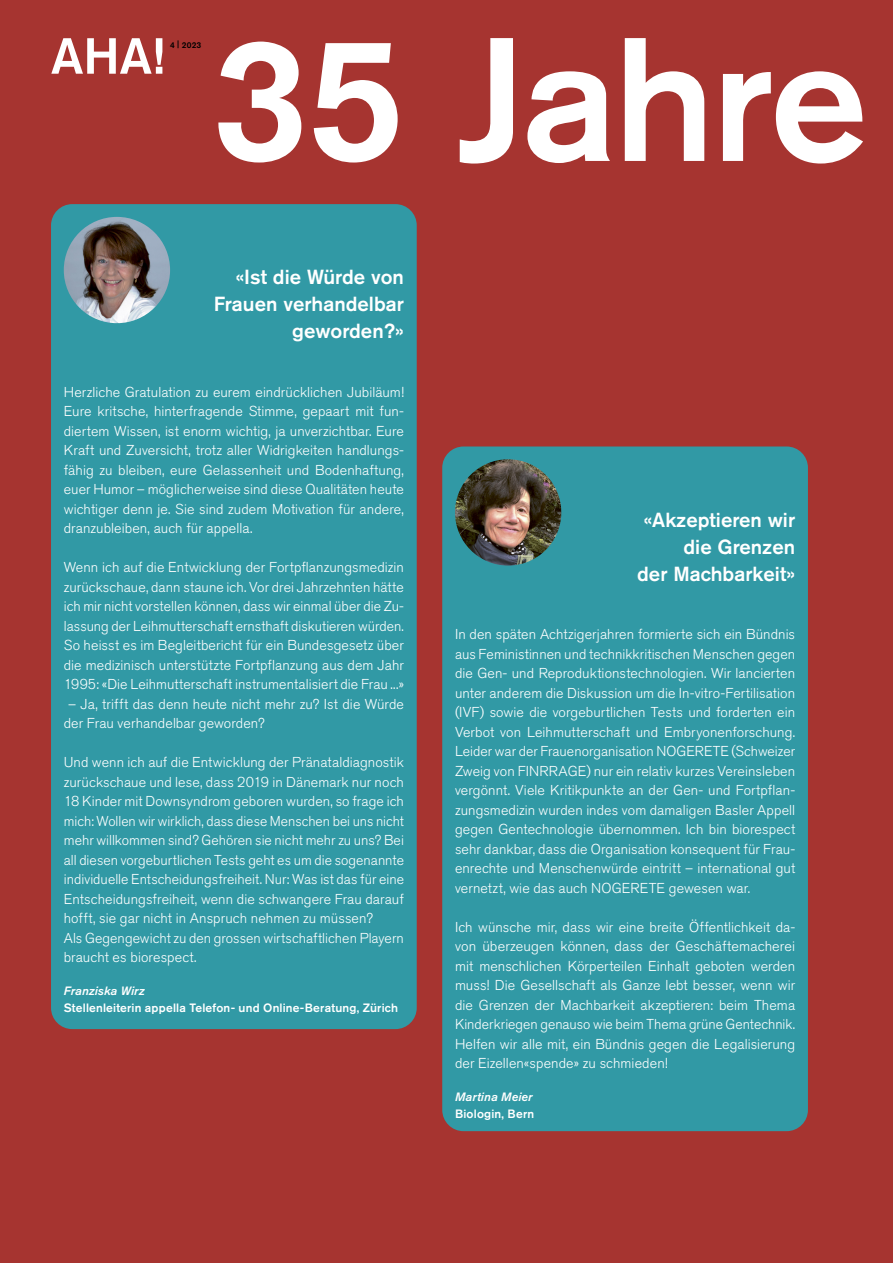
<style>
.page{position:relative;width:893px;height:1263px;background:#a63430}
.page>*{position:absolute;margin:0;border:0;box-sizing:border-box;transform-origin:0 0}
.t1{font:500 174px "Akzidenz Grotesk BE";letter-spacing:-.02em;color:#fff}
.t2{font:500 50.25px "Akzidenz Grotesk BE";color:#fff}
.t3{font:500 20.25px/27px "Akzidenz Grotesk BE";color:#fff;text-align:right}
.t4{font:300 14.25px/19.5px "Akzidenz Grotesk BE";letter-spacing:.005em;color:#fff;text-align:justify}
.t5{font:500 12px "Akzidenz Grotesk BE";letter-spacing:.015em;color:#fff}
.t6{font:italic 500 12px "Akzidenz Grotesk BE";letter-spacing:.015em;color:#fff}
.t7{font:500 8.4px "Akzidenz Grotesk BE";color:#000}
</style>
<div class="page">
<div style="left:51px;top:204px;width:366px;height:825px;background:#3199a5;border-radius:21px"></div>
<img style="left:64px;top:217px;width:106px;height:106px;border-radius:53px">
<div style="left:442px;top:446px;width:366px;height:685px;background:#3199a5;border-radius:21px"></div>
<img style="left:455px;top:459px;width:106px;height:107px;border-radius:53px">
<h2 class="t2" style="left:51px;top:25px;width:115px">AHA!</h2>
<p class="t7" style="left:170px;top:40px;width:33px">4 | 2023</p>
<h1 class="t1" style="left:210px;top:-7px;width:659px">35 Jahre</h1>
<h3 class="t3" style="left:214px;top:263px;width:192px">«Ist die Würde von<br>Frauen verhandelbar geworden?»</h3>
<p class="t4" style="left:64px;top:382px;width:342px">Herzliche Gratulation zu eurem eindrücklichen Jubiläum!<br>Eure kritsche, hinterfragende Stimme, gepaart mit fun&shy;diertem Wissen, ist enorm wichtig, ja unverzichtbar. Eure Kraft und Zuversicht, trotz aller Widrigkeiten handlungs&shy;fähig zu bleiben, eure Gelassenheit und Bodenhaftung, euer Humor – möglicherweise sind diese Qualitäten heute wichtiger denn je. Sie sind zudem Motivation für andere, dranzubleiben, auch für appella.</p>
<p class="t4" style="left:64px;top:558px;width:342px">Wenn ich auf die Entwicklung der Fortpflanzungsmedizin zurückschaue, dann staune ich. Vor drei Jahrzehnten hätte ich mir nicht vorstellen können, dass wir einmal über die Zu&shy;lassung der Leihmutterschaft ernsthaft diskutieren würden.<br>So heisst es im Begleitbericht für ein Bundesgesetz über die medizinisch unterstützte Fortpflanzung aus dem Jahr 1995: «Die Leihmutterschaft instrumentalisiert die Frau ...»</p>
<p class="t4" style="left:64px;top:694px;width:342px;text-indent:4px">– Ja, trifft das denn heute nicht mehr zu? Ist die Würde der Frau verhandelbar geworden?</p>
<p class="t4" style="left:64px;top:753px;width:342px;text-align:left">Und wenn ich auf die Entwicklung der Pränataldiagnostik zurückschaue und lese, dass 2019 in Dänemark nur noch 18 Kinder mit Downsyndrom geboren wurden, so frage ich mich: Wollen wir wirklich, dass diese Menschen bei uns nicht mehr willkommen sind? Gehören sie nicht mehr zu uns? Bei all diesen vorgeburtlichen Tests geht es um die sogenannte individuelle Entscheidungsfreiheit. Nur: Was ist das für eine Entscheidungsfreiheit, wenn die schwangere Frau darauf hofft, sie gar nicht in Anspruch nehmen zu müssen?<br>Als Gegengewicht zu den grossen wirtschaftlichen Playern braucht es biorespect.</p>
<p class="t6" style="left:64px;top:984px;width:82px">Franziska Wirz</p>
<p class="t5" style="left:64px;top:1000px;width:336px">Stellenleiterin appella Telefon- und Online-Beratung, Zürich</p>
<h3 class="t3" style="left:637px;top:506px;width:160px">«Akzeptieren wir die Grenzen<br>der Machbarkeit»</h3>
<p class="t4" style="left:455px;top:625px;width:342px">In den späten Achtzigerjahren formierte sich ein Bündnis aus Feministinnen und technikkritischen Menschen gegen die Gen- und Reproduktionstechnologien. Wir lancierten unter anderem die Diskussion um die In-vitro-Fertilisation (IVF) sowie die vorgeburtlichen Tests und forderten ein Verbot von Leihmutterschaft und Embryonenforschung.<br>Leider war der Frauenorganisation NOGERETE (Schweizer Zweig von FINRRAGE) nur ein relativ kurzes Vereinsleben vergönnt. Viele Kritikpunkte an der Gen- und Fortpflan&shy;zungsmedizin wurden indes vom damaligen Basler Appell gegen Gentechnologie übernommen. Ich bin biorespect sehr dankbar, dass die Organisation konsequent für Frau&shy;enrechte und Menschenwürde eintritt – international gut vernetzt, wie das auch NOGERETE gewesen war.</p>
<p class="t4" style="left:455px;top:917px;width:342px">Ich wünsche mir, dass wir eine breite Öffentlichkeit da&shy;von überzeugen können, dass der Geschäftemacherei mit menschlichen Körperteilen Einhalt geboten werden muss! Die Gesellschaft als Ganze lebt besser, wenn wir die Grenzen der Machbarkeit akzeptieren: beim Thema Kinderkriegen genauso wie beim Thema grüne Gentechnik.<br>Helfen wir alle mit, ein Bündnis gegen die Legalisierung der Eizellen«spende» zu schmieden!</p>
<p class="t6" style="left:455px;top:1090px;width:79px">Martina Meier</p>
<p class="t5" style="left:455px;top:1106px;width:81px">Biologin, Bern</p>
</div>
